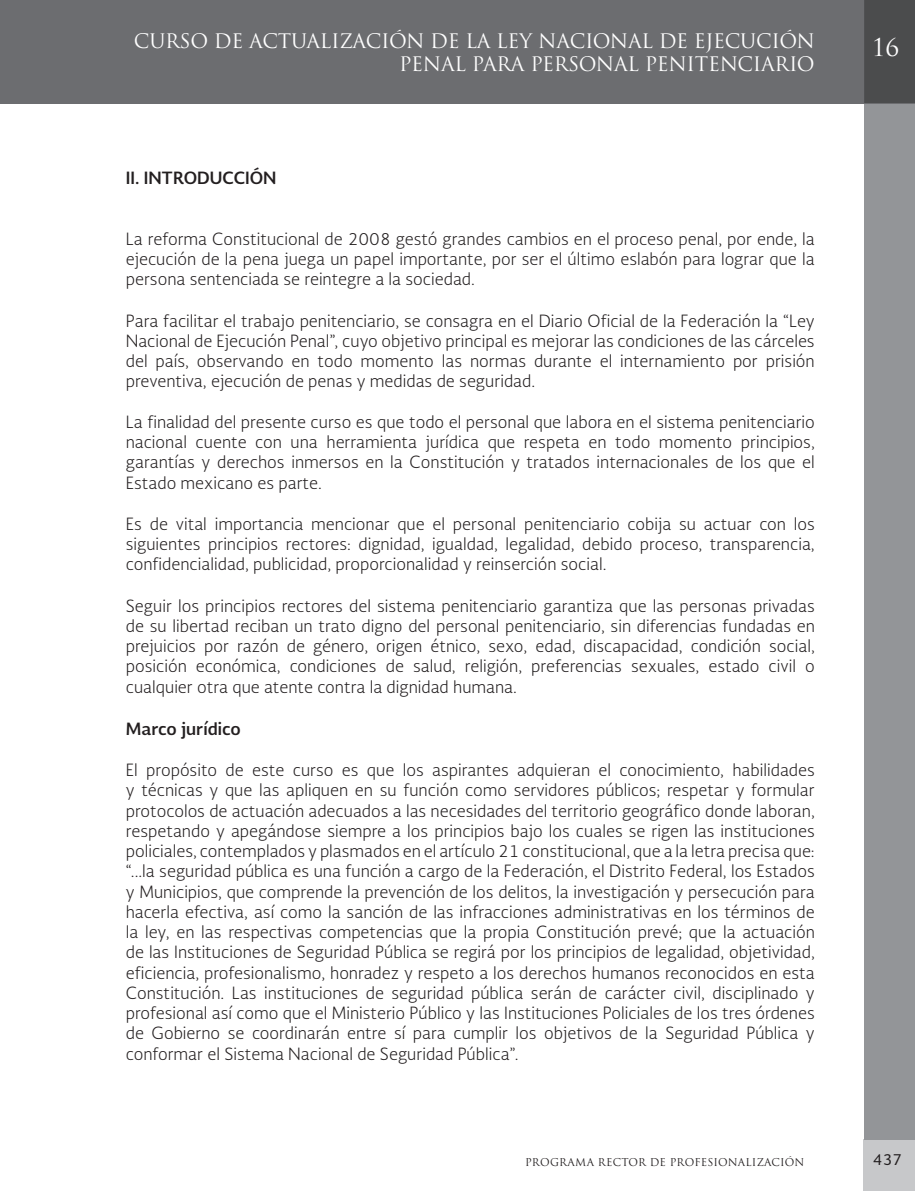
<style>
.page{position:relative;width:915px;height:1191px;background:#fff}
.page>*{position:absolute;margin:0;border:0;box-sizing:border-box;transform-origin:0 0}
.t1{font:24px "Trajan Pro";color:#fff}
.t2{font:19.5px/23.4px "Trajan Pro";letter-spacing:-.015em;color:#fff;text-align:right}
.t3{font:300 16.5px/20.2px "Soberana Sans";color:#231f20;text-align:justify}
.t4{font:700 16.5px "Soberana Sans";color:#231f20}
.t5{font:15px "Soberana Sans";color:#231f20}
.t6{font:10.5px "Trajan Pro";letter-spacing:.02em;color:#231f20}
</style>
<div class="page">
<div style="left:863px;top:1140px;width:51px;height:51px;background:#c7c8ca"></div>
<div style="left:0;top:0;width:863px;height:103px;background:#6c6d70"></div>
<div style="left:863px;top:103px;width:51px;height:1037px;background:#939598"></div>
<div style="left:863px;top:0;width:51px;height:103px;background:#4b4c4d"></div>
<p class="t2" style="left:134px;top:29px;width:682px">CURSO DE ACTUALIZACIÓN DE LA LEY NACIONAL DE EJECUCIÓN<br>PENAL PARA PERSONAL PENITENCIARIO</p>
<h1 class="t1" style="left:871px;top:33px;width:29px">16</h1>
<p class="t4" style="left:126px;top:171px;width:152px">II. INTRODUCCIÓN</p>
<p class="t3" style="left:126px;top:230px;width:690px">La reforma Constitucional de 2008 gestó grandes cambios en el proceso penal, por ende, la ejecución de la pena juega un papel importante, por ser el último eslabón para lograr que la persona sentenciada se reintegre a la sociedad.</p>
<p class="t3" style="left:126px;top:312px;width:690px">Para facilitar el trabajo penitenciario, se consagra en el Diario Oficial de la Federación la “Ley Nacional de Ejecución Penal”, cuyo objetivo principal es mejorar las condiciones de las cárceles del país, observando en todo momento las normas durante el internamiento por prisión preventiva, ejecución de penas y medidas de seguridad.</p>
<p class="t3" style="left:126px;top:413px;width:690px">La finalidad del presente curso es que todo el personal que labora en el sistema penitenciario nacional cuente con una herramienta jurídica que respeta en todo momento principios, garantías y derechos inmersos en la Constitución y tratados internacionales de los que el Estado mexicano es parte.</p>
<p class="t3" style="left:126px;top:515px;width:690px">Es de vital importancia mencionar que el personal penitenciario cobija su actuar con los siguientes principios rectores: dignidad, igualdad, legalidad, debido proceso, transparencia, confidencialidad, publicidad, proporcionalidad y reinserción social.</p>
<p class="t3" style="left:126px;top:597px;width:690px">Seguir los principios rectores del sistema penitenciario garantiza que las personas privadas de su libertad reciban un trato digno del personal penitenciario, sin diferencias fundadas en prejuicios por razón de género, origen étnico, sexo, edad, discapacidad, condición social, posición económica, condiciones de salud, religión, preferencias sexuales, estado civil o cualquier otra que atente contra la dignidad humana.</p>
<p class="t4" style="left:126px;top:722px;width:116px">Marco jurídico</p>
<p class="t3" style="left:126px;top:761px;width:690px">El propósito de este curso es que los aspirantes adquieran el conocimiento, habilidades y técnicas y que las apliquen en su función como servidores públicos; respetar y formular protocolos de actuación adecuados a las necesidades del territorio geográfico donde laboran, respetando y apegándose siempre a los principios bajo los cuales se rigen las instituciones policiales, contemplados y plasmados en el artículo 21 constitucional, que a la letra precisa que: “...la seguridad pública es una función a cargo de la Federación, el Distrito Federal, los Estados y Municipios, que comprende la prevención de los delitos, la investigación y persecución para hacerla efectiva, así como la sanción de las infracciones administrativas en los términos de la ley, en las respectivas competencias que la propia Constitución prevé; que la actuación de las Instituciones de Seguridad Pública se regirá por los principios de legalidad, objetividad, eficiencia, profesionalismo, honradez y respeto a los derechos humanos reconocidos en esta Constitución. Las instituciones de seguridad pública serán de carácter civil, disciplinado y profesional así como que el Ministerio Público y las Instituciones Policiales de los tres órdenes de Gobierno se coordinarán entre sí para cumplir los objetivos de la Seguridad Pública y conformar el Sistema Nacional de Seguridad Pública”.</p>
<p class="t6" style="left:525px;top:1155px;width:280px">PROGRAMA RECTOR DE PROFESIONALIZACIÓN</p>
<p class="t5" style="left:872px;top:1153px;width:31px">437</p>
</div>
